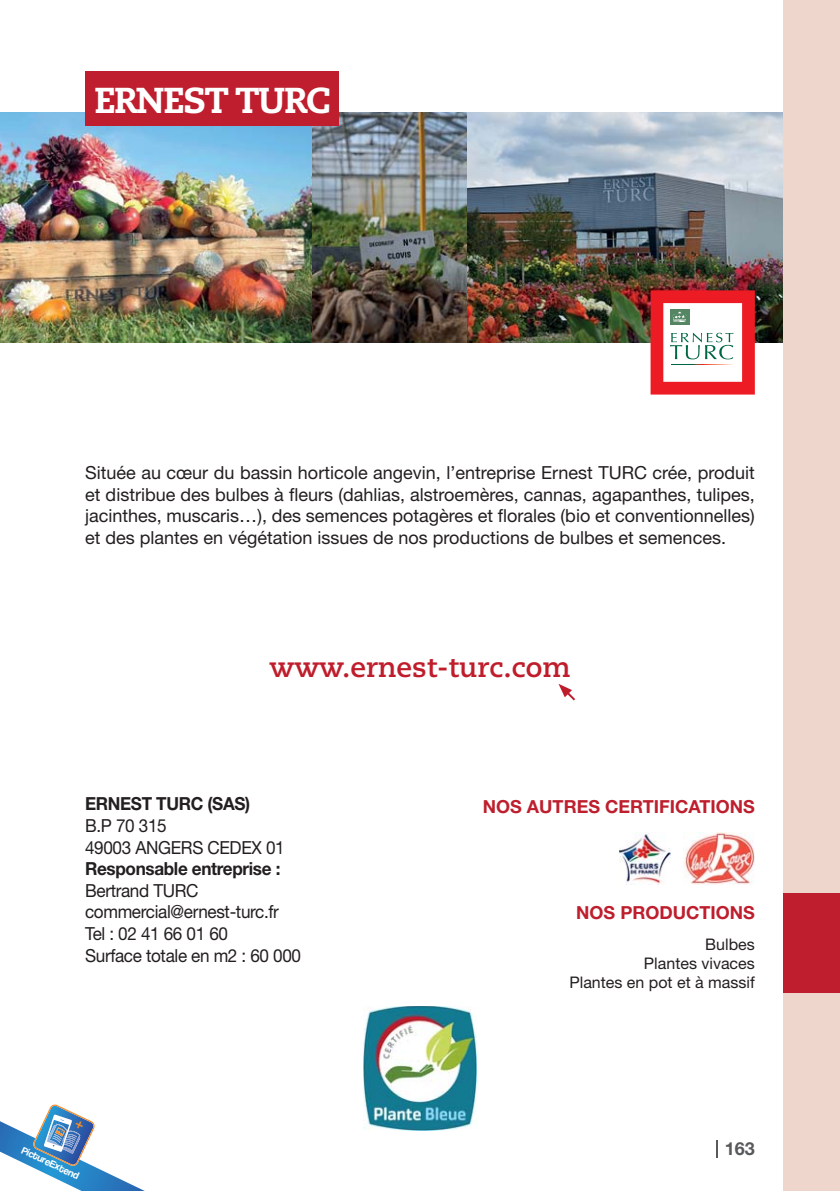
<style>
.page{position:relative;width:840px;height:1191px;background:#fff}
.page>*{position:absolute;margin:0;border:0;box-sizing:border-box;transform-origin:0 0}
.t1{font:800 36px "Caecilia LT Std";letter-spacing:-.04em;color:#fff}
.t2{font:700 28px "Caecilia LT Std";color:#bf1d2b}
.t3{font:18px/21.6px "Helvetica Neue LT Std";letter-spacing:-.02em;color:#231f20;text-align:justify}
.t4{font:18px/21.6px "Helvetica Neue LT Std";letter-spacing:-.02em;color:#231f20;scale:.95 1}
.t5{font:700 18px "Helvetica Neue LT Std";letter-spacing:-.02em;color:#231f20;scale:.95 1}
.t6{font:700 18px "Helvetica Neue LT Std";color:#be1e2d}
.t7{font:700 18px "Helvetica Neue LT Std";color:#58595b}
.t8{font:16px/19.2px "Helvetica Neue LT Std";color:#231f20;text-align:right}
.t9{font:10.6px "Coolvetica Rg";color:#fff}
</style>
<div class="page">
<img style="left:363px;top:1006px;width:113px;height:124px">
<img style="left:0;top:113px;width:782px;height:229px">
<div style="left:782px;top:0;width:57px;height:1191px;background:#efd6cd"></div>
<div style="left:782px;top:893px;width:57px;height:99px;background:#be1e2d"></div>
<svg style="left:558px;top:684px;width:17px;height:16px"></svg>
<svg style="left:650px;top:290px;width:104px;height:104px"></svg>
<img style="left:619px;top:832px;width:51px;height:52px">
<img style="left:683px;top:832px;width:71px;height:52px">
<div style="left:85px;top:72px;width:253px;height:54px;background:#be1e2d"></div>
<svg style="left:0;top:1104px;width:145px;height:87px"></svg>
<h1 class="t1" style="left:94px;top:79px;width:238px">ERNEST TURC</h1>
<p class="t3" style="left:85px;top:464px;width:670px">Située au cœur du bassin horticole angevin, l’entreprise Ernest TURC crée, produit et distribue des bulbes à fleurs (dahlias, alstroemères, cannas, agapanthes, tulipes, jacinthes, muscaris…), des semences potagères et florales (bio et conventionnelles) et des plantes en végétation issues de nos productions de bulbes et semences.</p>
<h2 class="t2" style="left:269px;top:650px;width:302px">www.ernest-turc.com</h2>
<p class="t5" style="left:85px;top:793px;width:175px">ERNEST TURC (SAS)</p>
<p class="t4" style="left:85px;top:817px;width:211px">B.P 70 315<br>49003 ANGERS CEDEX 01</p>
<p class="t5" style="left:85px;top:858px;width:207px">Responsable entreprise :</p>
<p class="t4" style="left:85px;top:882px;width:229px">Bertrand TURC commercial@ernest-turc.fr<br>Tel : 02 41 66 01 60<br>Surface totale en m2 : 60 000</p>
<p class="t9" style="left:25px;top:1144px;width:64px;rotate:25deg">PictureExtend</p>
<p class="t6" style="left:482px;top:796px;width:273px">NOS AUTRES CERTIFICATIONS</p>
<p class="t6" style="left:576px;top:902px;width:180px">NOS PRODUCTIONS</p>
<p class="t8" style="left:569px;top:936px;width:187px">Bulbes<br>Plantes vivaces<br>Plantes en pot et à massif</p>
<p class="t7" style="left:724px;top:1138px;width:32px">163</p>
</div>
